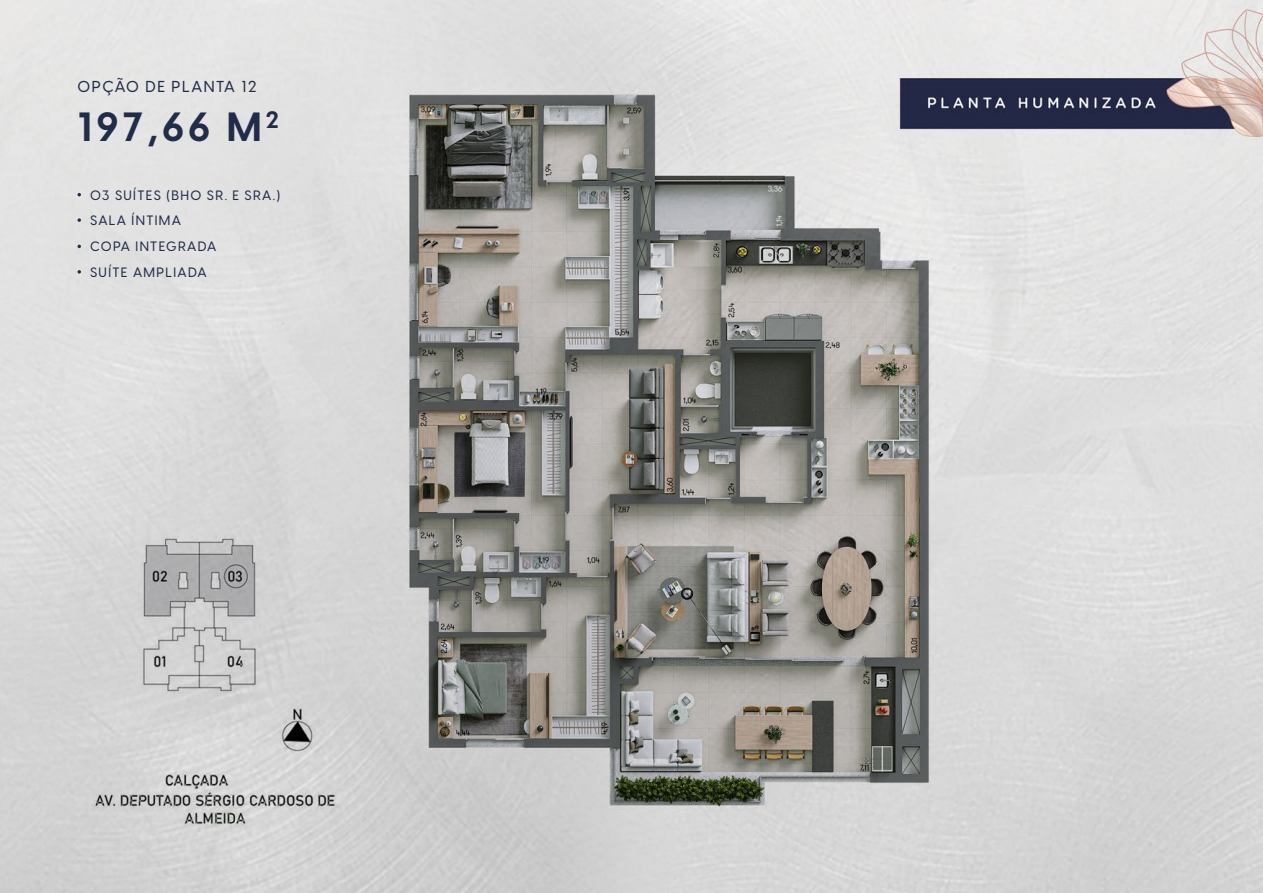
<style>
.page{position:relative;width:1263px;height:893px;background:#fff}
.page>*{position:absolute;margin:0;border:0;box-sizing:border-box;transform-origin:0 0}
.t1{font:700 40.2px "Visby CF";color:#212c48}
.t2{font:500 15.6px "Visby CF";letter-spacing:.1em;color:#212c48}
.t3{font:500 13.35px/25.7px "Visby CF";letter-spacing:.1em;color:#212c48}
</style>
<div class="page">
<img style="left:0;top:0;width:1263px;height:893px">
<svg style="left:78px;top:218px;width:3px;height:4px"></svg>
<svg style="left:78px;top:270px;width:3px;height:4px"></svg>
<p class="t2" style="left:78px;top:76px;width:180px">OPÇÃO DE PLANTA 12</p>
<h1 class="t1" style="left:78px;top:101px;width:203px">197,66 M<sup>2</sup></h1>
<p class="t3" style="left:90px;top:182px;width:191px">03 SUÍTES (BHO SR. E SRA.)<br>SALA ÍNTIMA<br>COPA INTEGRADA<br>SUÍTE AMPLIADA</p>
</div>
